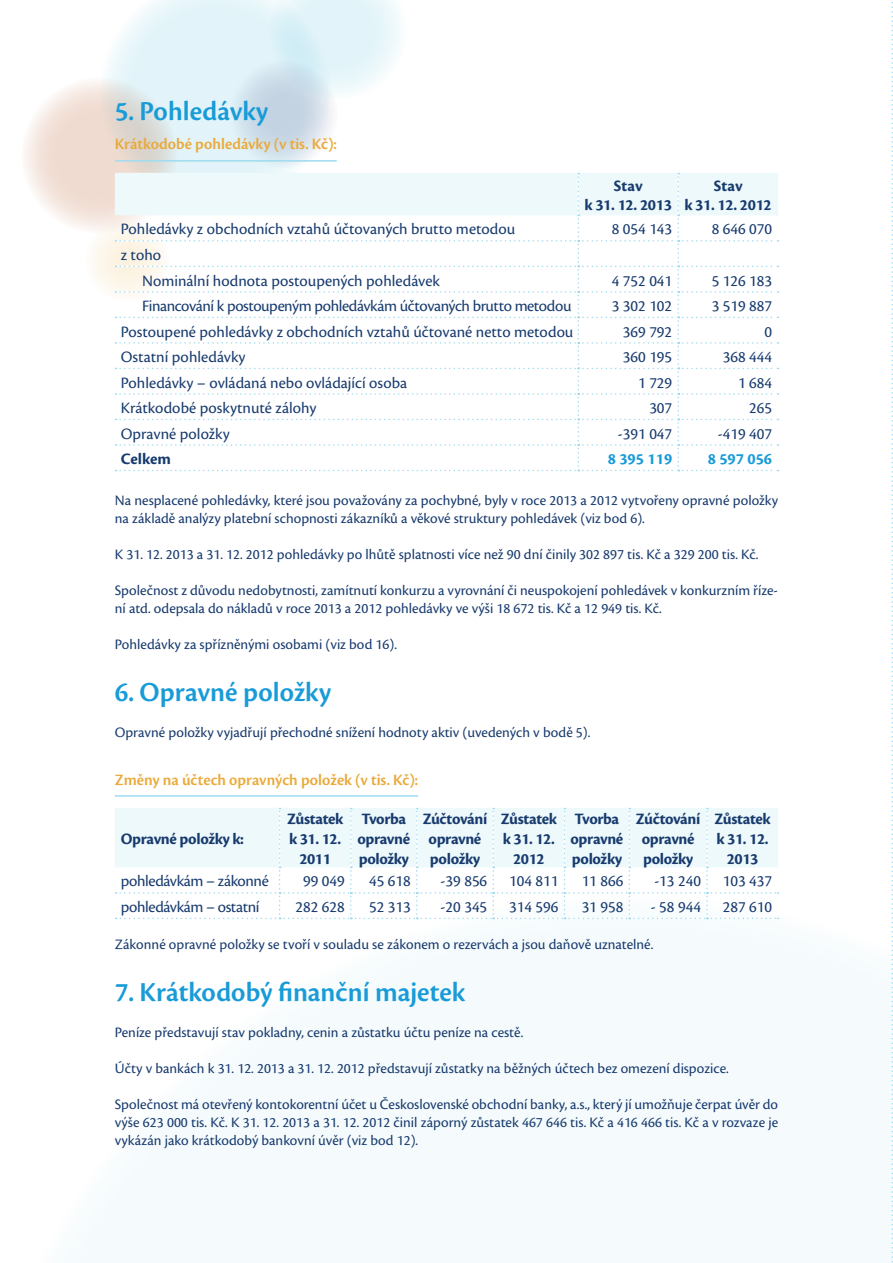
<style>
.page{position:relative;width:893px;height:1263px;background:#fff}
.page>*{position:absolute;margin:0;border:0;box-sizing:border-box;transform-origin:0 0}
.t1{font:28.5px "Cronos Pro Semibold Subh";color:#199bd8}
.t2{font:16.5px/25.5px "Cronos Pro";color:#183b6e}
.t3{font:700 16.5px/19.8px "Cronos Pro";letter-spacing:-.02em;color:#183b6e;text-align:center}
.t4{font:16.5px "Cronos Pro";letter-spacing:-.025em;color:#183b6e}
.t5{font:16.5px "Cronos Pro Semibold Subh";color:#eaaa3c}
.t6{font:700 16.5px "Cronos Pro";color:#199bd8}
.t7{font:15px/18px "Cronos Pro";color:#183b6e}
</style>
<div class="page">
<svg style="left:21px;top:77px;width:157px;height:157px;fill:#f2e1d8"></svg>
<div style="left:85px;top:218px;width:85px;height:85px;background:#fdf8f0;border-radius:50%"></div>
<svg style="left:331px;top:0;width:69px;height:93px"></svg>
<svg style="left:99px;top:0;width:232px;height:208px;background:#e4f0f2"></svg>
<svg style="left:230px;top:60px;width:108px;height:108px;background:#d3e1ec"></svg>
<svg style="left:115px;top:173px;width:663px;height:298px"></svg>
<hr style="left:115px;top:160px;width:222px;height:2px;background:#9fdcef">
<svg style="left:115px;top:808px;width:663px;height:111px"></svg>
<hr style="left:115px;top:795px;width:303px;height:2px;background:#9fdcef">
<svg style="left:891px;top:2px;width:2px;height:1261px"></svg>
<h1 class="t1" style="left:115px;top:95px;width:155px">5. Pohledávky</h1>
<p class="t5" style="left:115px;top:135px;width:223px">Krátkodobé pohledávky (v tis. Kč):</p>
<p class="t3" style="left:585px;top:176px;width:89px">Stav<br>k 31. 12. 2013</p>
<p class="t3" style="left:684px;top:176px;width:89px">Stav<br>k 31. 12. 2012</p>
<p class="t2" style="left:121px;top:216px;width:396px">Pohledávky z obchodních vztahů účtovaných brutto metodou</p>
<p class="t2" style="left:612px;top:216px;width:62px">8 054 143</p>
<p class="t2" style="left:712px;top:216px;width:62px">8 646 070</p>
<p class="t2" style="left:142px;top:242px;width:299px;text-indent:-21px">z toho<br>Nominální hodnota postoupených pohledávek</p>
<p class="t2" style="left:612px;top:268px;width:62px">4 752 041</p>
<p class="t2" style="left:712px;top:268px;width:62px">5 126 183</p>
<p class="t4" style="left:142px;top:296px;width:431px">Financování k postoupeným pohledávkám účtovaných brutto metodou</p>
<p class="t2" style="left:612px;top:293px;width:62px">3 302 102</p>
<p class="t2" style="left:712px;top:293px;width:62px">3 519 887</p>
<p class="t2" style="left:121px;top:319px;width:454px">Postoupené pohledávky z obchodních vztahů účtované netto metodou</p>
<p class="t2" style="left:623px;top:319px;width:51px">369 792</p>
<p class="t2" style="left:764px;top:319px;width:9px">0</p>
<p class="t2" style="left:121px;top:344px;width:126px">Ostatní pohledávky</p>
<p class="t2" style="left:623px;top:344px;width:51px">360 195</p>
<p class="t2" style="left:723px;top:344px;width:51px">368 444</p>
<p class="t2" style="left:121px;top:370px;width:288px">Pohledávky – ovládaná nebo ovládající osoba</p>
<p class="t2" style="left:638px;top:370px;width:36px">1 729</p>
<p class="t2" style="left:738px;top:370px;width:36px">1 684</p>
<p class="t2" style="left:121px;top:395px;width:197px">Krátkodobé poskytnuté zálohy</p>
<p class="t2" style="left:649px;top:395px;width:24px">307</p>
<p class="t2" style="left:749px;top:395px;width:24px">265</p>
<p class="t2" style="left:121px;top:421px;width:110px">Opravné položky</p>
<p class="t2" style="left:618px;top:421px;width:56px">-391 047</p>
<p class="t2" style="left:718px;top:421px;width:56px">-419 407</p>
<p class="t3" style="left:121px;top:449px;width:52px">Celkem</p>
<p class="t6" style="left:608px;top:449px;width:66px">8 395 119</p>
<p class="t6" style="left:708px;top:449px;width:66px">8 597 056</p>
<p class="t7" style="left:115px;top:491px;width:665px">Na nesplacené pohledávky, které jsou považovány za pochybné, byly v roce 2013 a 2012 vytvořeny opravné položky na základě analýzy platební schopnosti zákazníků a věkové struktury pohledávek (viz bod 6).</p>
<p class="t7" style="left:115px;top:545px;width:645px">K 31. 12. 2013 a 31. 12. 2012 pohledávky po lhůtě splatnosti více než 90 dní činily 302 897 tis. Kč a 329 200 tis. Kč.</p>
<p class="t7" style="left:115px;top:581px;width:665px">Společnost z důvodu nedobytnosti, zamítnutí konkurzu a vyrovnání či neuspokojení pohledávek v konkurzním říze&shy;ní atd. odepsala do nákladů v roce 2013 a 2012 pohledávky ve výši 18 672 tis. Kč a 12 949 tis. Kč.</p>
<p class="t7" style="left:115px;top:635px;width:284px">Pohledávky za spřízněnými osobami (viz bod 16).</p>
<h1 class="t1" style="left:115px;top:676px;width:218px">6. Opravné položky</h1>
<p class="t7" style="left:115px;top:723px;width:477px">Opravné položky vyjadřují přechodné snížení hodnoty aktiv (uvedených v bodě 5).</p>
<p class="t5" style="left:115px;top:770px;width:305px">Změny na účtech opravných položek (v tis. Kč):</p>
<p class="t3" style="left:121px;top:829px;width:125px">Opravné položky k:</p>
<p class="t3" style="left:287px;top:809px;width:57px">Zůstatek k 31. 12.<br>2011</p>
<p class="t3" style="left:357px;top:809px;width:54px;text-align:left">Tvorba opravné položky</p>
<p class="t3" style="left:423px;top:809px;width:66px">Zúčtování opravné položky</p>
<p class="t3" style="left:501px;top:809px;width:57px">Zůstatek k 31. 12.<br>2012</p>
<p class="t3" style="left:571px;top:809px;width:54px;text-align:left">Tvorba opravné položky</p>
<p class="t3" style="left:636px;top:809px;width:66px">Zúčtování opravné položky</p>
<p class="t3" style="left:715px;top:809px;width:57px">Zůstatek k 31. 12.<br>2013</p>
<p class="t4" style="left:121px;top:871px;width:149px">pohledávkám – zákonné</p>
<p class="t2" style="left:303px;top:868px;width:43px">99 049</p>
<p class="t2" style="left:369px;top:868px;width:43px">45 618</p>
<p class="t2" style="left:441px;top:868px;width:48px">-39 856</p>
<p class="t2" style="left:509px;top:868px;width:51px">104 811</p>
<p class="t2" style="left:582px;top:868px;width:43px">11 866</p>
<p class="t2" style="left:654px;top:868px;width:48px">-13 240</p>
<p class="t2" style="left:723px;top:868px;width:51px">103 437</p>
<p class="t4" style="left:121px;top:897px;width:140px">pohledávkám – ostatní</p>
<p class="t2" style="left:295px;top:894px;width:51px">282 628</p>
<p class="t2" style="left:369px;top:894px;width:43px">52 313</p>
<p class="t2" style="left:441px;top:894px;width:48px">-20 345</p>
<p class="t2" style="left:509px;top:894px;width:51px">314 596</p>
<p class="t2" style="left:582px;top:894px;width:43px">31 958</p>
<p class="t2" style="left:651px;top:894px;width:52px">- 58 944</p>
<p class="t2" style="left:723px;top:894px;width:51px">287 610</p>
<p class="t7" style="left:115px;top:935px;width:540px">Zákonné opravné položky se tvoří v souladu se zákonem o rezervách a jsou daňově uznatelné.</p>
<h1 class="t1" style="left:115px;top:976px;width:352px">7. Krátkodobý finanční majetek</h1>
<p class="t7" style="left:115px;top:1024px;width:410px">Peníze představují stav pokladny, cenin a zůstatku účtu peníze na cestě.</p>
<p class="t7" style="left:115px;top:1060px;width:615px">Účty v bankách k 31. 12. 2013 a 31. 12. 2012 představují zůstatky na běžných účtech bez omezení dispozice.</p>
<p class="t7" style="left:115px;top:1096px;width:665px;text-align:justify">Společnost má otevřený kontokorentní účet u Československé obchodní banky, a.s., který jí umožňuje čerpat úvěr do výše 623 000 tis. Kč. K 31. 12. 2013 a 31. 12. 2012 činil záporný zůstatek 467 646 tis. Kč a 416 466 tis. Kč a v rozvaze je vykázán jako krátkodobý bankovní úvěr (viz bod 12).</p>
</div>
